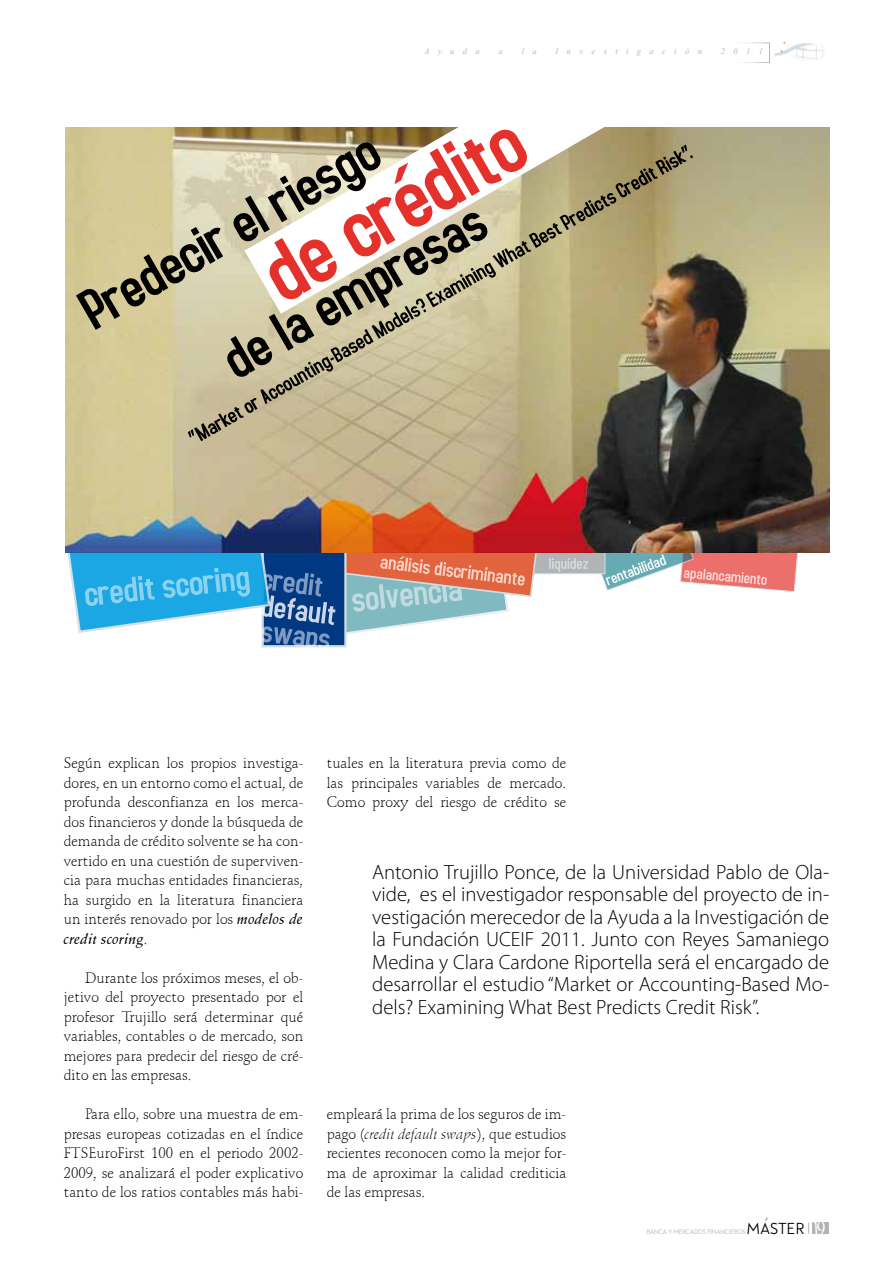
<style>
.page{position:relative;width:893px;height:1263px;background:#fff}
.page>*{position:absolute;margin:0;border:0;box-sizing:border-box;transform-origin:0 0}
.t1{font:300 20.7px/22.5px "Myriad Pro";color:#000;text-align:justify}
.t2{font:300 14.7px/19.5px "Schneidler BT";color:#000;text-align:justify}
.t3{font:13.65px "Edelsans";color:#000}
.t4{font:10.5px "Vijaya";letter-spacing:.8em;color:#b1b3b4}
.t5{font:5.7px "Edelsans";letter-spacing:-.025em;color:#b1b3b4}
.s1{font-weight:500;font-style:italic}
.s2{font-style:italic}
</style>
<div class="page">
<div style="left:531px;top:505px;width:74px;height:69px;background:#b1b3b4;border:1px solid #d1dce2"></div>
<svg style="left:549px;top:553px;width:249px;height:39px"></svg>
<div style="left:712px;top:42px;width:58px;height:21px;border:1px solid #fff"></div>
<img style="left:774px;top:43px;width:50px;height:18px">
<img style="left:66px;top:128px;width:763px;height:425px">
<svg style="left:65px;top:512px;width:473px;height:136px"></svg>
<svg style="left:243px;top:127px;width:373px;height:18px"></svg>
<svg style="left:76px;top:142px;width:151px;height:188px;fill:#d6ca98"></svg>
<svg style="left:227px;top:129px;width:300px;height:16px"></svg>
<svg style="left:188px;top:145px;width:505px;height:296px"></svg>
<div style="left:813px;top:1223px;width:16px;height:11px;background:#b1b3b4"></div>
<svg style="left:808px;top:1222px;width:19px;height:12px"></svg>
<p class="t4" style="left:424px;top:43px;width:57px">Ayuda</p>
<p class="t4" style="left:499px;top:43px;width:6px">a</p>
<p class="t4" style="left:522px;top:43px;width:16px">l a</p>
<p class="t4" style="left:556px;top:43px;width:148px">Investigación</p>
<p class="t4" style="left:721px;top:43px;width:44px">2011</p>
<p class="t2" style="left:64px;top:753px;width:241px">Según explican los propios investiga&shy;dores, en un entorno como el actual, de profunda desconfianza en los merca&shy;dos financieros y donde la búsqueda de demanda de crédito solvente se ha con&shy;vertido en una cuestión de superviven&shy;cia para muchas entidades financieras, ha surgido en la literatura financiera un interés renovado por los <span class="s1">modelos de credit scoring</span>.</p>
<p class="t2" style="left:64px;top:968px;width:241px;text-indent:21px">Durante los próximos meses, el ob&shy;jetivo del proyecto presentado por el profesor Trujillo será determinar qué variables, contables o de mercado, son mejores para predecir del riesgo de cré&shy;dito en las empresas.</p>
<p class="t2" style="left:64px;top:1104px;width:241px;text-indent:21px">Para ello, sobre una muestra de em&shy;presas europeas cotizadas en el índice FTSEuroFirst 100 en el periodo 2002- 2009, se analizará el poder explicativo tanto de los ratios contables más habi-</p>
<p class="t2" style="left:327px;top:753px;width:241px">tuales en la literatura previa como de las principales variables de mercado.<br>Como proxy del riesgo de crédito se</p>
<p class="t1" style="left:372px;top:860px;width:459px">Antonio Trujillo Ponce, de la Universidad Pablo de Ola&shy;vide, es el investigador responsable del proyecto de in&shy;vestigación merecedor de la Ayuda a la Investigación de la Fundación UCEIF 2011. Junto con Reyes Samaniego Medina y Clara Cardone Riportella será el encargado de desarrollar el estudio “Market or Accounting-Based Mo&shy;dels? Examining What Best Predicts Credit Risk”.</p>
<p class="t2" style="left:327px;top:1104px;width:241px">empleará la prima de los seguros de im&shy;pago (<span class="s2">credit default swaps</span>), que estudios recientes reconocen como la mejor for&shy;ma de aproximar la calidad crediticia de las empresas.</p>
<p class="t5" style="left:647px;top:1228px;width:100px">BANCA Y MERCADOS FINANCIEROS</p>
<p class="t3" style="left:747px;top:1220px;width:59px">MASTER</p>
</div>
